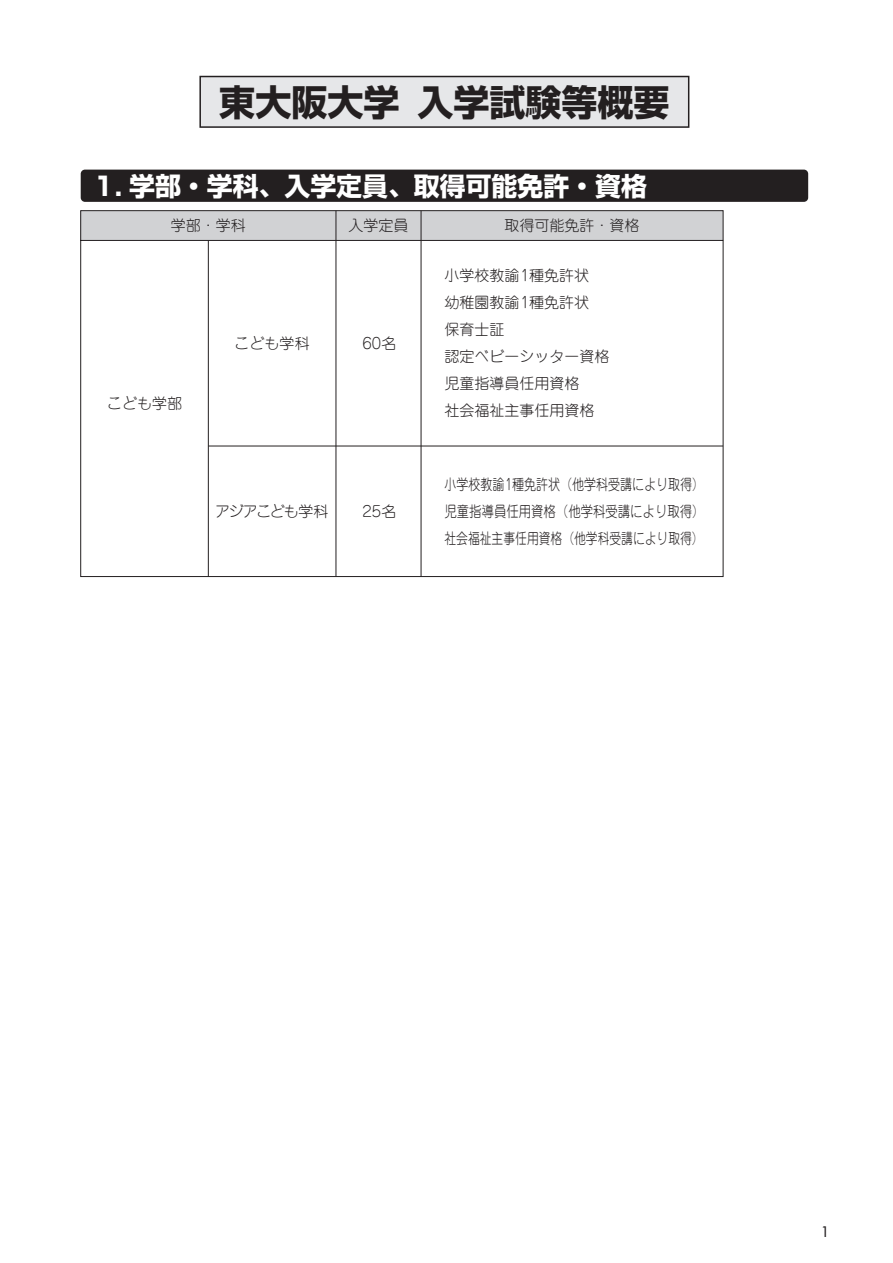
<style>
.page{position:relative;width:893px;height:1263px;background:#fff}
.page>*{position:absolute;margin:0;border:0;box-sizing:border-box;transform-origin:0 0}
.t1{font:700 36px "Shin Go";color:#231f20}
.t2{font:700 25.95px "Shin Go";color:#fff}
.t3{font:300 15px/27px "Jun 101";color:#231f20}
.t4{font:300 15px/27px "Jun 101";color:#231f20;text-align:justify;scale:.8 1}
.t5{font:300 15px "Jun 101";letter-spacing:-.07em;color:#231f20}
.t6{font:14.1px "Futura";color:#231f20}
</style>
<div class="page">
<div style="left:199px;top:76px;width:490px;height:52px;background:#e6e7e9;border:2px solid #231f20"></div>
<svg style="left:80px;top:210px;width:643px;height:367px"></svg>
<hr style="left:336px;top:211px;width:1px;height:366px;background:#231f20">
<hr style="left:421px;top:211px;width:1px;height:366px;background:#231f20">
<hr style="left:208px;top:240px;width:1px;height:337px;background:#231f20">
<div style="left:81px;top:170px;width:727px;height:32px;background:#231f20;border-radius:4px"></div>
<hr style="left:208px;top:446px;width:515px;height:1px;background:#231f20">
<h1 class="t1" style="left:219px;top:89px;width:452px">東大阪大学入学試験等概要</h1>
<h2 class="t2" style="left:93px;top:176px;width:555px">1. 学部・学科、入学定員、取得可能免許・資格</h2>
<p class="t3" style="left:171px;top:214px;width:76px">学部・学科</p>
<p class="t3" style="left:348px;top:214px;width:61px">入学定員</p>
<p class="t3" style="left:107px;top:392px;width:76px">こども学部</p>
<p class="t3" style="left:235px;top:332px;width:76px">こども学科</p>
<p class="t3" style="left:362px;top:332px;width:35px">60名</p>
<p class="t5" style="left:215px;top:506px;width:115px">アジアこども学科</p>
<p class="t3" style="left:362px;top:500px;width:35px">25名</p>
<p class="t3" style="left:504px;top:214px;width:136px">取得可能免許・資格</p>
<p class="t3" style="left:444px;top:264px;width:166px">小学校教諭1種免許状<br>幼稚園教諭1種免許状<br>保育士証<br>認定ベビーシッター資格児童指導員任用資格<br>社会福祉主事任用資格</p>
<p class="t4" style="left:444px;top:473px;width:326px">小学校教諭1種免許状（他学科受講により取得）児童指導員任用資格（他学科受講により取得）社会福祉主事任用資格（他学科受講により取得）</p>
<p class="t6" style="left:821px;top:1225px;width:10px">1</p>
</div>
